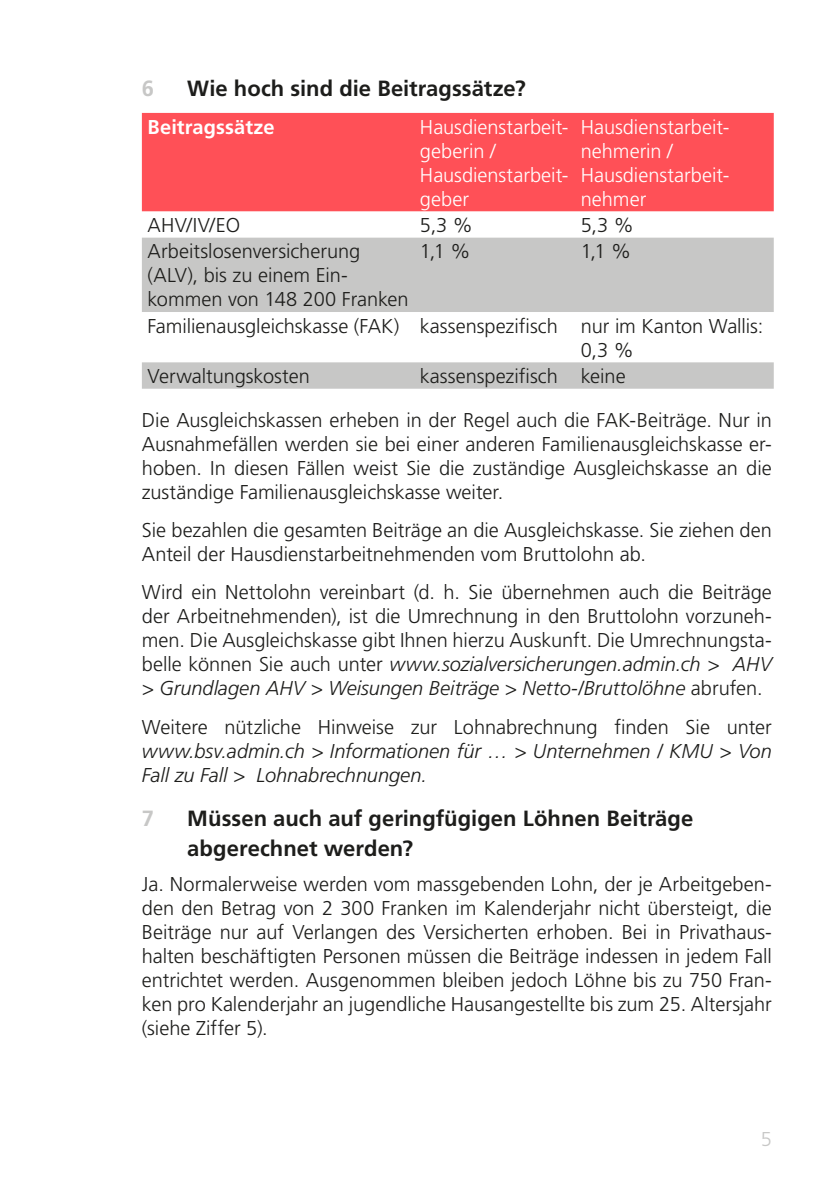
<style>
.page{position:relative;width:840px;height:1191px;background:#fff}
.page>*{position:absolute;margin:0;border:0;box-sizing:border-box;transform-origin:0 0}
.t1{font:700 22px/30px "Frutiger LT Std";color:#1d1d1b}
.t2{font:700 22px "Frutiger LT Std";color:#c7c7c6}
.Grundtext{font:300 20px/24px "Frutiger LT Std";color:#1d1d1b}
.Grundtext-2{font:italic 300 20px/24px "Frutiger LT Std";letter-spacing:-.005em;color:#1d1d1b;text-align:justify}
.Tabellen_Text_Weiss{font:300 20px/24px "Frutiger LT Std";color:#fff}
.Tabellen_Text_Weiss-2{font:700 20px "Frutiger LT Std";letter-spacing:.005em;color:#fff}
.t3{font:300 20px "Frutiger LT Std";color:#c7c7c6}
.s1{font-style:italic}
.s2{font-style:normal}
</style>
<div class="page">
<div style="left:142px;top:113px;width:631px;height:98px;background:#ff5057"></div>
<svg style="left:142px;top:238px;width:631px;height:151px;fill:#c7c7c6"></svg>
<p class="t2" style="left:142px;top:75px;width:14px">6</p>
<p class="t1" style="left:187px;top:73px;width:340px">Wie hoch sind die Beitragssätze?</p>
<p class="Tabellen_Text_Weiss-2" style="left:147px;top:115px;width:128px">Beitragssätze</p>
<p class="Tabellen_Text_Weiss" style="left:420px;top:115px;width:150px">Hausdienstarbeit&shy;geberin /<br>Hausdienstarbeit&shy;geber</p>
<p class="Tabellen_Text_Weiss" style="left:580px;top:115px;width:150px">Hausdienstarbeit&shy;nehmerin /<br>Hausdienstarbeit&shy;nehmer</p>
<p class="Grundtext" style="left:147px;top:213px;width:94px">AHV/IV/EO</p>
<p class="Grundtext" style="left:420px;top:213px;width:54px">5,3 %</p>
<p class="Grundtext" style="left:580px;top:213px;width:54px">5,3 %</p>
<p class="Grundtext" style="left:147px;top:240px;width:262px">Arbeitslosenversicherung (ALV), bis zu einem Ein&shy;kommen von 148 200 Franken</p>
<p class="Grundtext" style="left:420px;top:240px;width:52px">1,1 %</p>
<p class="Grundtext" style="left:580px;top:240px;width:52px">1,1 %</p>
<p class="Grundtext" style="left:147px;top:314px;width:253px">Familienausgleichskasse (FAK)</p>
<p class="Grundtext" style="left:420px;top:314px;width:139px">kassenspezifisch</p>
<p class="Grundtext" style="left:580px;top:314px;width:184px">nur im Kanton Wallis:<br>0,3 %</p>
<p class="Grundtext" style="left:147px;top:364px;width:164px">Verwaltungskosten</p>
<p class="Grundtext" style="left:420px;top:364px;width:139px">kassenspezifisch</p>
<p class="Grundtext" style="left:580px;top:364px;width:46px">keine</p>
<p class="Grundtext" style="left:142px;top:408px;width:631px;text-align:justify">Die Ausgleichskassen erheben in der Regel auch die FAK-Beiträge. Nur in Ausnahmefällen werden sie bei einer anderen Familienausgleichskasse er&shy;hoben. In diesen Fällen weist Sie die zuständige Ausgleichskasse an die zuständige Familienausgleichskasse weiter.</p>
<p class="Grundtext" style="left:142px;top:518px;width:631px">Sie bezahlen die gesamten Beiträge an die Ausgleichskasse. Sie ziehen den<br>Anteil der Hausdienstarbeitnehmenden vom Bruttolohn ab.</p>
<p class="Grundtext" style="left:142px;top:580px;width:631px;text-align:justify">Wird ein Nettolohn vereinbart (d. h. Sie übernehmen auch die Beiträge der Arbeitnehmenden), ist die Umrechnung in den Bruttolohn vorzuneh&shy;men. Die Ausgleichskasse gibt Ihnen hierzu Auskunft. Die Umrechnungsta&shy;belle können Sie auch unter <span class="s1">www.sozialversicherungen.admin.ch &gt; AHV &gt; Grundlagen AHV &gt; Weisungen Beiträge &gt; Netto-/Bruttolöhne</span> abrufen.</p>
<p class="Grundtext-2" style="left:142px;top:715px;width:631px"><span class="s2">Weitere nützliche Hinweise zur Lohnabrechnung finden Sie unter </span>www.bsv.admin.ch &gt; Informationen für … &gt; Unternehmen / KMU &gt; Von Fall zu Fall &gt; Lohnabrechnungen.</p>
<p class="t2" style="left:142px;top:805px;width:14px">7</p>
<p class="t1" style="left:187px;top:803px;width:507px">Müssen auch auf geringfügigen Löhnen Beiträge abgerechnet werden?</p>
<p class="Grundtext" style="left:142px;top:872px;width:631px;text-align:justify">Ja. Normalerweise werden vom massgebenden Lohn, der je Arbeitgeben&shy;den den Betrag von 2 300 Franken im Kalenderjahr nicht übersteigt, die Beiträge nur auf Verlangen des Versicherten erhoben. Bei in Privathaus&shy;halten beschäftigten Personen müssen die Beiträge indessen in jedem Fall entrichtet werden. Ausgenommen bleiben jedoch Löhne bis zu 750 Fran&shy;ken pro Kalenderjahr an jugendliche Hausangestellte bis zum 25. Altersjahr (siehe Ziffer 5).</p>
<p class="t3" style="left:760px;top:1127px;width:13px">5</p>
</div>
